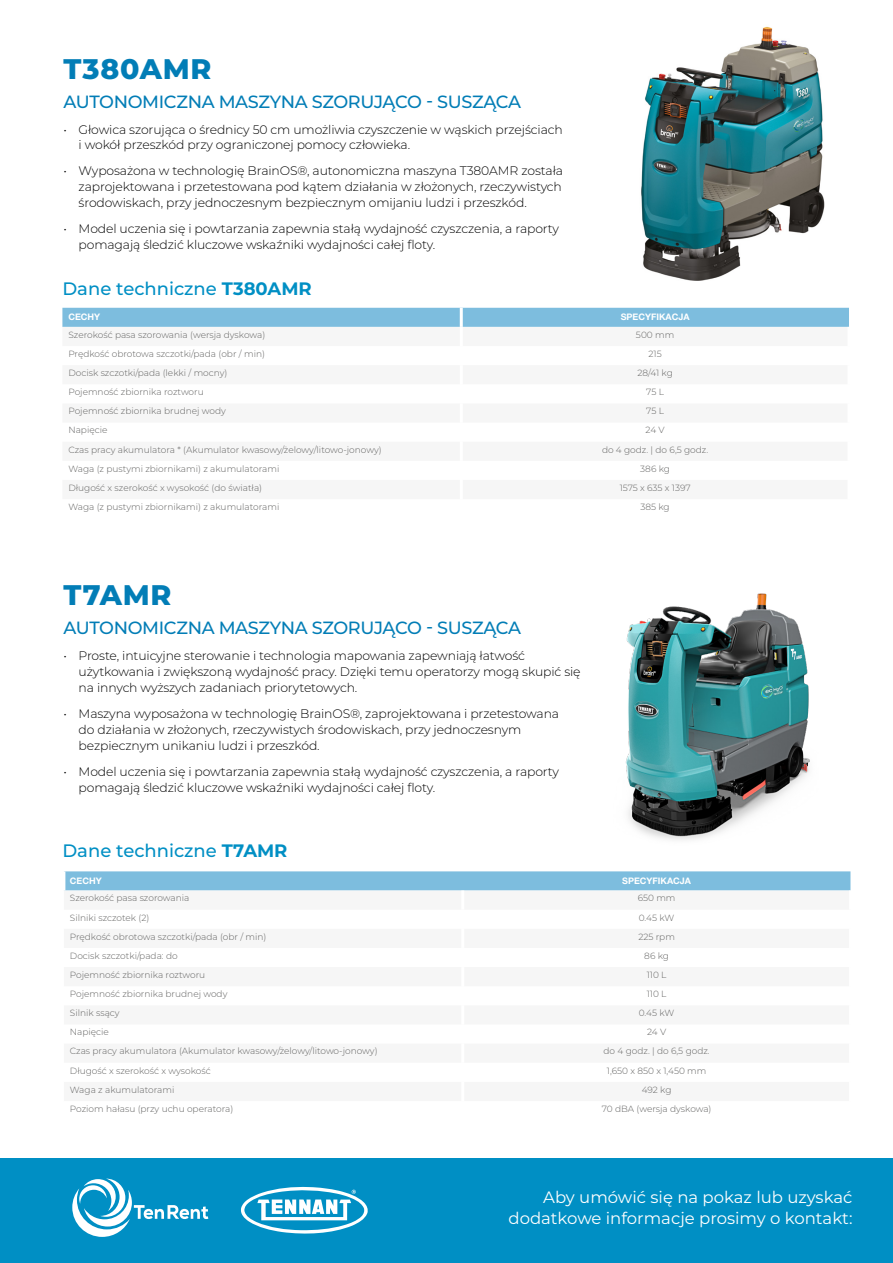
<style>
.page{position:relative;width:893px;height:1263px;background:#fff}
.page>*{position:absolute;margin:0;border:0;box-sizing:border-box;transform-origin:0 0}
.t1{font:800 28.35px "Montserrat";letter-spacing:.025em;color:#027db6}
.t2{font:500 18px "Montserrat";color:#008fc4}
.t3{font:500 17.7px "Montserrat";letter-spacing:-.02em;color:#027db6}
.t4{font:16.5px/21px "Montserrat";color:#fff;text-align:right}
.t5{font:300 12.45px/15.9px "Montserrat";letter-spacing:-.01em;color:#000}
.t6{font:300 9px "Montserrat";color:#616160}
.t7{font:700 9px "Helvetica Neue LT Pro";color:#fff}
.s1{font-weight:700}
</style>
<div class="page">
<div style="left:0;top:1159px;width:893px;height:104px;background:#008fc4"></div>
<img style="left:641px;top:27px;width:184px;height:254px">
<img style="left:625px;top:593px;width:185px;height:247px">
<div style="left:62px;top:308px;width:787px;height:19px;background:#7dbdde"></div>
<hr style="left:460px;top:308px;width:3px;height:19px;background:#fff">
<div style="left:65px;top:871px;width:785px;height:19px;background:#7dbdde"></div>
<svg style="left:64px;top:890px;width:785px;height:1px"></svg>
<hr style="left:461px;top:890px;width:3px;height:20px;background:#fff">
<svg style="left:72px;top:1178px;width:136px;height:59px"></svg>
<svg style="left:241px;top:1186px;width:127px;height:48px"></svg>
<h1 class="t1" style="left:64px;top:48px;width:149px">T380AMR</h1>
<h3 class="t3" style="left:64px;top:89px;width:459px">AUTONOMICZNA MASZYNA SZORUJĄCO - SUSZĄCA</h3>
<p class="t5" style="left:79px;top:121px;width:486px;text-indent:-15px">• Głowica szorująca o średnicy 50 cm umożliwia czyszczenie w wąskich przejściach i wokół przeszkód przy ograniczonej pomocy człowieka.</p>
<p class="t5" style="left:79px;top:163px;width:486px;text-align:justify;text-indent:-15px">• Wyposażona w technologię BrainOS®, autonomiczna maszyna T380AMR została zaprojektowana i przetestowana pod kątem działania w złożonych, rzeczywistych środowiskach, przy jednoczesnym bezpiecznym omijaniu ludzi i przeszkód.</p>
<p class="t5" style="left:79px;top:220px;width:482px;text-indent:-15px">• Model uczenia się i powtarzania zapewnia stałą wydajność czyszczenia, a raporty pomagają śledzić kluczowe wskaźniki wydajności całej floty.</p>
<h2 class="t2" style="left:62px;top:276px;width:251px">Dane techniczne <span class="s1">T380AMR</span></h2>
<p class="t7" style="left:68px;top:311px;width:33px">CECHY</p>
<p class="t7" style="left:621px;top:311px;width:70px">SPECYFIKACJA</p>
<p class="t6" style="left:68px;top:328px;width:198px">Szerokość pasa szorowania (wersja dyskowa)</p>
<p class="t6" style="left:636px;top:328px;width:40px">500 mm</p>
<p class="t6" style="left:68px;top:348px;width:198px">Prędkość obrotowa szczotki/pada (obr / min)</p>
<p class="t6" style="left:648px;top:348px;width:15px">215</p>
<p class="t6" style="left:68px;top:367px;width:161px">Docisk szczotki/pada (lekki / mocny)</p>
<p class="t6" style="left:637px;top:367px;width:37px">28/41 kg</p>
<p class="t6" style="left:68px;top:386px;width:137px">Pojemność zbiornika roztworu</p>
<p class="t6" style="left:646px;top:386px;width:19px">75 L</p>
<p class="t6" style="left:68px;top:405px;width:159px">Pojemność zbiornika brudnej wody</p>
<p class="t6" style="left:646px;top:405px;width:19px">75 L</p>
<p class="t6" style="left:68px;top:424px;width:41px">Napięcie</p>
<p class="t6" style="left:645px;top:424px;width:21px">24 V</p>
<p class="t6" style="left:68px;top:443px;width:315px">Czas pracy akumulatora * (Akumulator kwasowy/żelowy/litowo-jonowy)</p>
<p class="t6" style="left:602px;top:443px;width:108px">do 4 godz. | do 6,5 godz.</p>
<p class="t6" style="left:68px;top:462px;width:213px">Waga (z pustymi zbiornikami) z akumulatorami</p>
<p class="t6" style="left:640px;top:462px;width:31px">386 kg</p>
<p class="t6" style="left:68px;top:481px;width:195px">Długość x szerokość x wysokość (do światła)</p>
<p class="t6" style="left:620px;top:481px;width:72px">1575 x 635 x 1397</p>
<p class="t6" style="left:68px;top:501px;width:213px">Waga (z pustymi zbiornikami) z akumulatorami</p>
<p class="t6" style="left:640px;top:501px;width:31px">385 kg</p>
<h1 class="t1" style="left:64px;top:574px;width:109px">T7AMR</h1>
<h3 class="t3" style="left:64px;top:616px;width:459px">AUTONOMICZNA MASZYNA SZORUJĄCO - SUSZĄCA</h3>
<p class="t5" style="left:79px;top:648px;width:503px;text-indent:-15px">• Proste, intuicyjne sterowanie i technologia mapowania zapewniają łatwość użytkowania i zwiększoną wydajność pracy. Dzięki temu operatorzy mogą skupić się na innych wyższych zadaniach priorytetowych.</p>
<p class="t5" style="left:79px;top:705px;width:482px;text-indent:-15px">• Maszyna wyposażona w technologię BrainOS®, zaprojektowana i przetestowana do działania w złożonych, rzeczywistych środowiskach, przy jednoczesnym bezpiecznym unikaniu ludzi i przeszkód.</p>
<p class="t5" style="left:79px;top:763px;width:482px;text-indent:-15px">• Model uczenia się i powtarzania zapewnia stałą wydajność czyszczenia, a raporty pomagają śledzić kluczowe wskaźniki wydajności całej floty.</p>
<h2 class="t2" style="left:62px;top:838px;width:227px">Dane techniczne <span class="s1">T7AMR</span></h2>
<p class="t7" style="left:70px;top:875px;width:33px">CECHY</p>
<p class="t7" style="left:622px;top:875px;width:70px">SPECYFIKACJA</p>
<p class="t6" style="left:70px;top:892px;width:121px">Szerokość pasa szorowania</p>
<p class="t6" style="left:638px;top:892px;width:39px">650 mm</p>
<p class="t6" style="left:70px;top:911px;width:81px">Silniki szczotek (2)</p>
<p class="t6" style="left:639px;top:911px;width:37px">0.45 kW</p>
<p class="t6" style="left:70px;top:930px;width:198px">Prędkość obrotowa szczotki/pada (obr / min)</p>
<p class="t6" style="left:638px;top:930px;width:38px">225 rpm</p>
<p class="t6" style="left:70px;top:949px;width:109px">Docisk szczotki/pada: do</p>
<p class="t6" style="left:644px;top:949px;width:26px">86 kg</p>
<p class="t6" style="left:70px;top:969px;width:137px">Pojemność zbiornika roztworu</p>
<p class="t6" style="left:647px;top:969px;width:21px">110 L</p>
<p class="t6" style="left:70px;top:988px;width:159px">Pojemność zbiornika brudnej wody</p>
<p class="t6" style="left:647px;top:988px;width:21px">110 L</p>
<p class="t6" style="left:70px;top:1007px;width:51px">Silnik ssący</p>
<p class="t6" style="left:639px;top:1007px;width:37px">0.45 kW</p>
<p class="t6" style="left:70px;top:1026px;width:41px">Napięcie</p>
<p class="t6" style="left:647px;top:1026px;width:21px">24 V</p>
<p class="t6" style="left:70px;top:1045px;width:309px">Czas pracy akumulatora (Akumulator kwasowy/żelowy/litowo-jonowy)</p>
<p class="t6" style="left:603px;top:1045px;width:108px">do 4 godz. | do 6,5 godz.</p>
<p class="t6" style="left:70px;top:1064px;width:142px">Długość x szerokość x wysokość</p>
<p class="t6" style="left:607px;top:1064px;width:101px">1,650 x 850 x 1,450 mm</p>
<p class="t6" style="left:70px;top:1083px;width:106px">Waga z akumulatorami</p>
<p class="t6" style="left:642px;top:1083px;width:31px">492 kg</p>
<p class="t6" style="left:70px;top:1102px;width:165px">Poziom hałasu (przy uchu operatora)</p>
<p class="t6" style="left:602px;top:1102px;width:111px">70 dBA (wersja dyskowa)</p>
<h3 class="t4" style="left:508px;top:1185px;width:345px">Aby umówić się na pokaz lub uzyskać dodatkowe informacje prosimy o kontakt:</h3>
</div>
